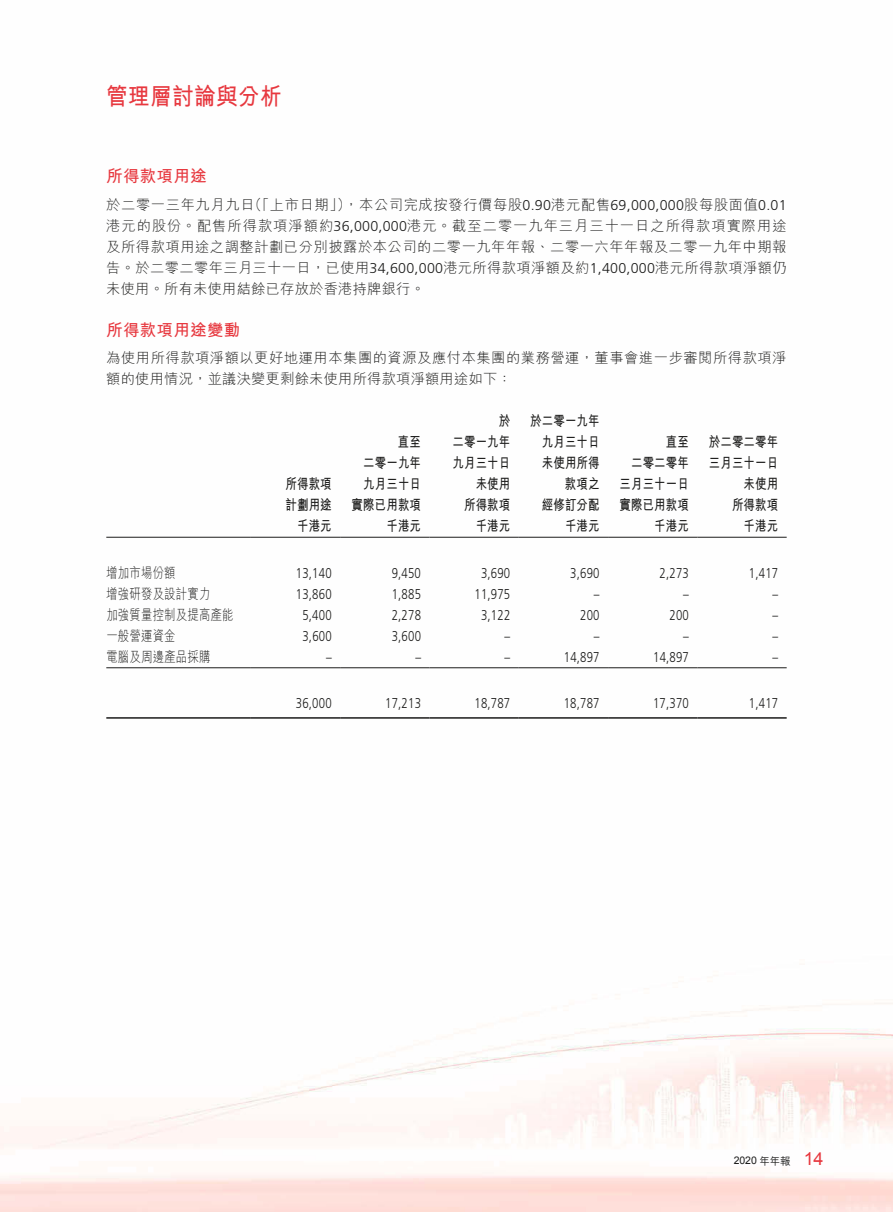
<style>
.page{position:relative;width:893px;height:1212px;background:#fff}
.page>*{position:absolute;margin:0;border:0;box-sizing:border-box;transform-origin:0 0}
.t1{font:700 24px "M Hei HK";letter-spacing:.015em;color:#e7383f;scale:.9 1}
.t2{font:18px "Arial";color:#e7383f}
.t3{font:700 16.5px "M Hei HK";letter-spacing:.015em;color:#e7383f}
.t4{font:300 14.25px/21px "M Hei HK";letter-spacing:.04em;color:#1c1c1b}
.t5{font:300 14.25px "Frutiger LT Std";letter-spacing:.015em;color:#1c1c1b;scale:.8 1}
.t6{font:700 14.25px/21px "M Hei HK";letter-spacing:.015em;color:#1c1c1b;text-align:right;scale:.8 1}
.t7{font:300 14.25px "M Hei HK";letter-spacing:.015em;color:#1c1c1b;scale:.8 1}
.t8{font:300 14.25px "M Hei HK";letter-spacing:.04em;color:#1c1c1b;scale:.8 1}
.t9{font:10.5px "Arial";color:#1c1c1b}
.s1{font-family:"Frutiger LT Std"}
.s2{font-family:"M Hei HK";font-weight:500}
</style>
<div class="page">
<img style="left:0;top:536px;width:893px;height:676px">
<hr style="left:106px;top:537px;width:145px;height:1px;background:#1c1c1b">
<hr style="left:251px;top:537px;width:89px;height:1px;background:#1c1c1b">
<hr style="left:340px;top:537px;width:89px;height:1px;background:#1c1c1b">
<hr style="left:429px;top:537px;width:90px;height:1px;background:#1c1c1b">
<hr style="left:519px;top:537px;width:89px;height:1px;background:#1c1c1b">
<hr style="left:608px;top:537px;width:89px;height:1px;background:#1c1c1b">
<hr style="left:697px;top:537px;width:90px;height:1px;background:#1c1c1b">
<hr style="left:106px;top:667px;width:145px;height:1px;background:#1c1c1b">
<hr style="left:251px;top:667px;width:89px;height:1px;background:#1c1c1b">
<hr style="left:340px;top:667px;width:89px;height:1px;background:#1c1c1b">
<hr style="left:429px;top:667px;width:90px;height:1px;background:#1c1c1b">
<hr style="left:519px;top:667px;width:89px;height:1px;background:#1c1c1b">
<hr style="left:608px;top:667px;width:89px;height:1px;background:#1c1c1b">
<hr style="left:697px;top:667px;width:90px;height:1px;background:#1c1c1b">
<hr style="left:106px;top:717px;width:145px;height:2px;background:#1c1c1b">
<hr style="left:251px;top:717px;width:89px;height:2px;background:#1c1c1b">
<hr style="left:340px;top:717px;width:89px;height:2px;background:#1c1c1b">
<hr style="left:429px;top:717px;width:90px;height:2px;background:#1c1c1b">
<hr style="left:519px;top:717px;width:89px;height:2px;background:#1c1c1b">
<hr style="left:608px;top:717px;width:89px;height:2px;background:#1c1c1b">
<hr style="left:697px;top:717px;width:90px;height:2px;background:#1c1c1b">
<h1 class="t1" style="left:106px;top:79px;width:196px">管理層討論與分析</h1>
<p class="t3" style="left:106px;top:164px;width:102px">所得款項用途</p>
<p class="t4" style="left:248px;top:194px;width:105px">（「上市日期」）</p>
<p class="t4" style="left:344px;top:194px;width:444px">，本公司完成按發行價每股<span class="s1">0.90</span>港元配售<span class="s1">69,000,000</span>股每股面值<span class="s1">0.01</span></p>
<p class="t4" style="left:106px;top:194px;width:682px">於二零一三年九月九日<br>港元的股份。配售所得款項淨額約<span class="s1">36,000,000</span>港元。截至二零一九年三月三十一日之所得款項實際用途及所得款項用途之調整計劃已分別披露於本公司的二零一九年年報、二零一六年年報及二零一九年中期報告。於二零二零年三月三十一日，已使用<span class="s1">34,600,000</span>港元所得款項淨額及約<span class="s1">1,400,000</span>港元所得款項淨額仍未使用。所有未使用結餘已存放於香港持牌銀行。</p>
<p class="t3" style="left:106px;top:318px;width:135px">所得款項用途變動</p>
<p class="t4" style="left:106px;top:347px;width:682px">為使用所得款項淨額以更好地運用本集團的資源及應付本集團的業務營運，董事會進一步審閱所得款項淨額的使用情況，並議決變更剩餘未使用所得款項淨額用途如下：</p>
<p class="t6" style="left:285px;top:472px;width:59px;text-align:left">所得款項計劃用途</p>
<p class="t6" style="left:297px;top:514px;width:45px">千港元</p>
<p class="t6" style="left:352px;top:430px;width:88px">直至<br>二零一九年九月三十日實際已用款項</p>
<p class="t6" style="left:386px;top:514px;width:45px">千港元</p>
<p class="t6" style="left:452px;top:409px;width:74px">於<br>二零一九年九月三十日未使用<br>所得款項</p>
<p class="t6" style="left:530px;top:409px;width:88px">於二零一九年九月三十日未使用所得款項之<br>經修訂分配</p>
<p class="t6" style="left:476px;top:514px;width:45px">千港元</p>
<p class="t6" style="left:565px;top:514px;width:45px">千港元</p>
<p class="t6" style="left:619px;top:430px;width:88px">直至<br>二零二零年三月三十一日實際已用款項</p>
<p class="t6" style="left:709px;top:430px;width:88px">於二零二零年三月三十一日未使用<br>所得款項<br>千港元</p>
<p class="t6" style="left:654px;top:514px;width:45px">千港元</p>
<p class="t8" style="left:106px;top:562px;width:88px">增加市場份額</p>
<p class="t5" style="left:296px;top:565px;width:46px">13,140</p>
<p class="t5" style="left:392px;top:565px;width:38px">9,450</p>
<p class="t5" style="left:481px;top:565px;width:38px">3,690</p>
<p class="t5" style="left:570px;top:565px;width:38px">3,690</p>
<p class="t5" style="left:660px;top:565px;width:38px">2,273</p>
<p class="t5" style="left:749px;top:565px;width:38px">1,417</p>
<p class="t7" style="left:106px;top:583px;width:132px">增強研發及設計實力</p>
<p class="t5" style="left:296px;top:586px;width:46px">13,860</p>
<p class="t5" style="left:392px;top:586px;width:38px">1,885</p>
<p class="t5" style="left:474px;top:586px;width:46px">11,975</p>
<p class="t5" style="left:594px;top:586px;width:9px">–</p>
<p class="t5" style="left:683px;top:586px;width:9px">–</p>
<p class="t5" style="left:772px;top:586px;width:9px">–</p>
<p class="t7" style="left:106px;top:604px;width:161px">加強質量控制及提高產能</p>
<p class="t5" style="left:302px;top:607px;width:38px">5,400</p>
<p class="t5" style="left:392px;top:607px;width:38px">2,278</p>
<p class="t5" style="left:481px;top:607px;width:38px">3,122</p>
<p class="t5" style="left:580px;top:607px;width:26px">200</p>
<p class="t5" style="left:669px;top:607px;width:26px">200</p>
<p class="t5" style="left:772px;top:607px;width:9px">–</p>
<p class="t8" style="left:106px;top:626px;width:88px">一般營運資金</p>
<p class="t5" style="left:302px;top:628px;width:38px">3,600</p>
<p class="t5" style="left:392px;top:628px;width:38px">3,600</p>
<p class="t5" style="left:505px;top:628px;width:9px">–</p>
<p class="t5" style="left:594px;top:628px;width:9px">–</p>
<p class="t5" style="left:683px;top:628px;width:9px">–</p>
<p class="t5" style="left:772px;top:628px;width:9px">–</p>
<p class="t7" style="left:106px;top:647px;width:132px">電腦及周邊產品採購</p>
<p class="t5" style="left:326px;top:649px;width:9px">–</p>
<p class="t5" style="left:415px;top:649px;width:9px">–</p>
<p class="t5" style="left:505px;top:649px;width:9px">–</p>
<p class="t5" style="left:564px;top:649px;width:46px">14,897</p>
<p class="t5" style="left:653px;top:649px;width:46px">14,897</p>
<p class="t5" style="left:772px;top:649px;width:9px">–</p>
<p class="t5" style="left:296px;top:695px;width:46px">36,000</p>
<p class="t5" style="left:385px;top:695px;width:46px">17,213</p>
<p class="t5" style="left:474px;top:695px;width:46px">18,787</p>
<p class="t5" style="left:564px;top:695px;width:46px">18,787</p>
<p class="t5" style="left:653px;top:695px;width:46px">17,370</p>
<p class="t5" style="left:749px;top:695px;width:38px">1,417</p>
<p class="t9" style="left:734px;top:1154px;width:58px">2020 <span class="s2">年年報</span></p>
<p class="t2" style="left:804px;top:1147px;width:21px">14</p>
</div>
